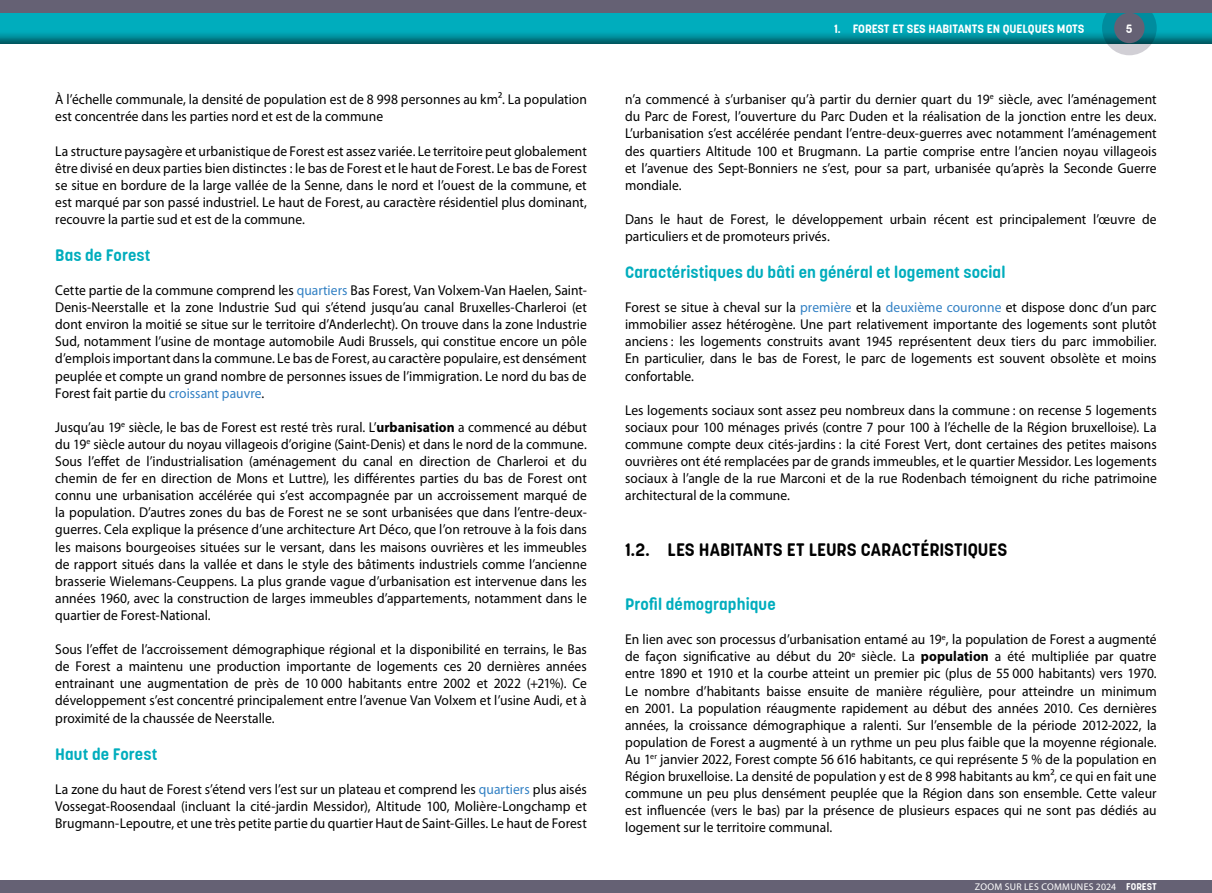
<style>
.page{position:relative;width:1212px;height:893px;background:#fff}
.page>*{position:absolute;margin:0;border:0;box-sizing:border-box;transform-origin:0 0}
.t1{font:700 18px "Korolev Rounded";color:#000}
.t2{font:700 16.5px "Korolev Rounded";letter-spacing:.005em;color:#00adbd}
.t3{font:14.25px/17.1px "Myriad Pro";letter-spacing:.005em;color:#000;text-align:justify;scale:.95 1}
.t4{font:700 12px "Korolev Rounded";color:#fff}
.t5{font:9.75px "Myriad Pro";letter-spacing:.03em;color:#fff}
.s1{color:#3381c4}
.s2{font-weight:700}
.s3{font-family:"Korolev Rounded";font-weight:700}
</style>
<div class="page">
<div style="left:0;top:0;width:1212px;height:44px;background:#000;opacity:.6"></div>
<svg style="left:1102px;top:1px;width:55px;height:54px"></svg>
<div style="left:1114px;top:13px;width:30px;height:30px;background:#656174;border-radius:50%"></div>
<div style="left:0;top:0;width:1212px;height:13px;background:#656174"></div>
<div style="left:0;top:880px;width:1212px;height:13px;background:#656174"></div>
<p class="t3" style="left:55px;top:91px;width:561px">À l’échelle communale, la densité de population est de 8 998 personnes au km². La population est concentrée dans les parties nord et est de la commune</p>
<p class="t3" style="left:55px;top:142px;width:561px">La structure paysagère et urbanistique de Forest est assez variée. Le territoire peut globalement être divisé en deux parties bien distinctes : le bas de Forest et le haut de Forest. Le bas de Forest se situe en bordure de la large vallée de la Senne, dans le nord et l’ouest de la commune, et est marqué par son passé industriel. Le haut de Forest, au caractère résidentiel plus dominant, recouvre la partie sud et est de la commune.</p>
<p class="t2" style="left:55px;top:245px;width:97px">Bas de Forest</p>
<p class="t3" style="left:55px;top:281px;width:561px">Cette partie de la commune comprend les <span class="s1">quartiers</span> Bas Forest, Van Volxem-Van Haelen, Saint-Denis-Neerstalle et la zone Industrie Sud qui s’étend jusqu’au canal Bruxelles-Charleroi (et dont environ la moitié se situe sur le territoire d’Anderlecht). On trouve dans la zone Industrie Sud, notamment l’usine de montage automobile Audi Brussels, qui constitue encore un pôle d’emplois important dans la commune. Le bas de Forest, au caractère populaire, est densément peuplée et compte un grand nombre de personnes issues de l’immigration. Le nord du bas de Forest fait partie du <span class="s1">croissant pauvre</span>.</p>
<p class="t3" style="left:55px;top:418px;width:561px">Jusqu’au 19<sup>e</sup> siècle, le bas de Forest est resté très rural. L’<span class="s2">urbanisation</span> a commencé au début du 19<sup>e</sup> siècle autour du noyau villageois d’origine (Saint-Denis) et dans le nord de la commune.<br>Sous l’effet de l’industrialisation (aménagement du canal en direction de Charleroi et du chemin de fer en direction de Mons et Luttre), les différentes parties du bas de Forest ont connu une urbanisation accélérée qui s’est accompagnée par un accroissement marqué de la population. D’autres zones du bas de Forest ne se sont urbanisées que dans l’entre-deux&shy;guerres. Cela explique la présence d’une architecture Art Déco, que l’on retrouve à la fois dans les maisons bourgeoises situées sur le versant, dans les maisons ouvrières et les immeubles de rapport situés dans la vallée et dans le style des bâtiments industriels comme l’ancienne brasserie Wielemans-Ceuppens. La plus grande vague d’urbanisation est intervenue dans les années 1960, avec la construction de larges immeubles d’appartements, notamment dans le quartier de Forest-National.</p>
<p class="t3" style="left:55px;top:641px;width:561px">Sous l’effet de l’accroissement démographique régional et la disponibilité en terrains, le Bas de Forest a maintenu une production importante de logements ces 20 dernières années entrainant une augmentation de près de 10 000 habitants entre 2002 et 2022 (+21%). Ce développement s’est concentré principalement entre l’avenue Van Volxem et l’usine Audi, et à proximité de la chaussée de Neerstalle.</p>
<p class="t2" style="left:55px;top:743px;width:104px">Haut de Forest</p>
<p class="t3" style="left:55px;top:780px;width:561px">La zone du haut de Forest s’étend vers l’est sur un plateau et comprend les <span class="s1">quartiers</span> plus aisés Vossegat-Roosendaal (incluant la cité-jardin Messidor), Altitude 100, Molière-Longchamp et Brugmann-Lepoutre, et une très petite partie du quartier Haut de Saint-Gilles. Le haut de Forest</p>
<p class="t4" style="left:834px;top:21px;width:252px">1. FOREST ET SES HABITANTS EN QUELQUES MOTS</p>
<p class="t4" style="left:1126px;top:21px;width:8px">5</p>
<p class="t3" style="left:625px;top:91px;width:561px">n’a commencé à s’urbaniser qu’à partir du dernier quart du 19<sup>e</sup> siècle, avec l’aménagement du Parc de Forest, l’ouverture du Parc Duden et la réalisation de la jonction entre les deux.<br>L’urbanisation s’est accélérée pendant l’entre-deux-guerres avec notamment l’aménagement des quartiers Altitude 100 et Brugmann. La partie comprise entre l’ancien noyau villageois et l’avenue des Sept-Bonniers ne s’est, pour sa part, urbanisée qu’après la Seconde Guerre mondiale.</p>
<p class="t3" style="left:625px;top:210px;width:561px">Dans le haut de Forest, le développement urbain récent est principalement l’œuvre de particuliers et de promoteurs privés.</p>
<p class="t2" style="left:625px;top:262px;width:382px">Caractéristiques du bâti en général et logement social</p>
<p class="t3" style="left:625px;top:299px;width:561px">Forest se situe à cheval sur la <span class="s1">première</span> et la <span class="s1">deuxième couronne</span> et dispose donc d’un parc immobilier assez hétérogène. Une part relativement importante des logements sont plutôt anciens : les logements construits avant 1945 représentent deux tiers du parc immobilier.<br>En particulier, dans le bas de Forest, le parc de logements est souvent obsolète et moins confortable.</p>
<p class="t3" style="left:625px;top:401px;width:561px">Les logements sociaux sont assez peu nombreux dans la commune : on recense 5 logements sociaux pour 100 ménages privés (contre 7 pour 100 à l’échelle de la Région bruxelloise). La commune compte deux cités-jardins : la cité Forest Vert, dont certaines des petites maisons ouvrières ont été remplacées par de grands immeubles, et le quartier Messidor. Les logements sociaux à l’angle de la rue Marconi et de la rue Rodenbach témoignent du riche patrimoine architectural de la commune.</p>
<p class="t1" style="left:625px;top:539px;width:384px">1.2. LES HABITANTS ET LEURS CARACTÉRISTIQUES</p>
<p class="t2" style="left:625px;top:594px;width:152px">Profil démographique</p>
<p class="t3" style="left:625px;top:631px;width:561px">En lien avec son processus d’urbanisation entamé au 19<sup>e</sup>, la population de Forest a augmenté de façon significative au début du 20<sup>e</sup> siècle. La <span class="s2">population</span> a été multipliée par quatre entre 1890 et 1910 et la courbe atteint un premier pic (plus de 55 000 habitants) vers 1970.<br>Le nombre d’habitants baisse ensuite de manière régulière, pour atteindre un minimum en 2001. La population réaugmente rapidement au début des années 2010. Ces dernières années, la croissance démographique a ralenti. Sur l’ensemble de la période 2012-2022, la population de Forest a augmenté à un rythme un peu plus faible que la moyenne régionale.<br>Au 1<sup>er</sup> janvier 2022, Forest compte 56 616 habitants, ce qui représente 5 % de la population en Région bruxelloise. La densité de population y est de 8 998 habitants au km², ce qui en fait une commune un peu plus densément peuplée que la Région dans son ensemble. Cette valeur est influencée (vers le bas) par la présence de plusieurs espaces qui ne sont pas dédiés au logement sur le territoire communal.</p>
<p class="t5" style="left:975px;top:881px;width:183px">ZOOM SUR LES COMMUNES 2024 <span class="s3">FOREST</span></p>
</div>
